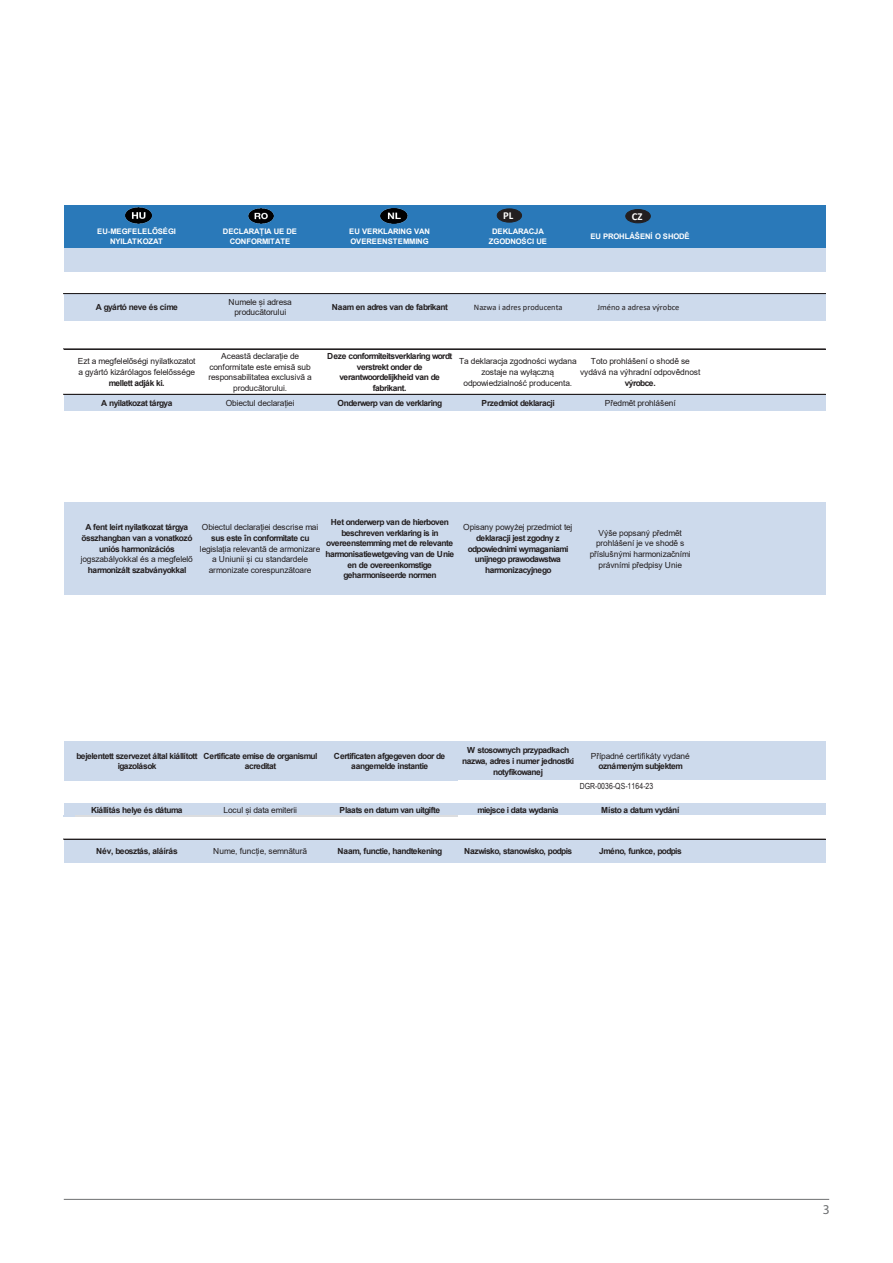
<style>
.page{position:relative;width:893px;height:1263px;background:#fff}
.page>*{position:absolute;margin:0;border:0;box-sizing:border-box;transform-origin:0 0}
.t1{font:13.5px "Myriad Pro";color:#6d6f71}
.t2{font:700 10.65px "Calibri";color:#fff}
.t3{font:700 8.4px/10.6px "Arial";letter-spacing:-.055em;color:#231f20;text-align:center}
.t4{font:700 8.4px/10.6px "Arial";letter-spacing:-.025em;color:#231f20;text-align:center}
.t5{font:700 8.4px/10.6px "Arial";letter-spacing:-.065em;color:#231f20;text-align:center}
.t6{font:700 8.4px "Arial";letter-spacing:-.07em;color:#231f20}
.t7{font:8.4px "Calibri";color:#231f20}
.t8{font:700 8.4px "Arial";color:#231f20}
.t9{font:8.4px "Arial Narrow";letter-spacing:.015em;color:#231f20}
.t10{font:700 7.65px/9.9px "Arial";letter-spacing:-.01em;color:#fff;text-align:center}
</style>
<div class="page">
<hr style="left:64px;top:1199px;width:765px;height:1px;background:#6d6f71">
<div style="left:64px;top:206px;width:761px;height:42px;background:#2a79b9"></div>
<div style="left:64px;top:248px;width:761px;height:24px;background:#cddaec"></div>
<div style="left:64px;top:294px;width:761px;height:26px;background:#cddaec"></div>
<div style="left:64px;top:394px;width:761px;height:17px;background:#cddaec"></div>
<div style="left:64px;top:502px;width:761px;height:93px;background:#cddaec"></div>
<div style="left:64px;top:742px;width:761px;height:38px;background:#cddaec"></div>
<div style="left:64px;top:804px;width:761px;height:11px;background:#cddaec"></div>
<hr style="left:75px;top:815px;width:382px;height:1px;background:#dcdddf">
<div style="left:64px;top:839px;width:761px;height:24px;background:#cddaec"></div>
<hr style="left:64px;top:293px;width:761px;height:1px;background:#231f20">
<hr style="left:64px;top:349px;width:761px;height:1px;background:#231f20">
<hr style="left:64px;top:394px;width:761px;height:1px;background:#231f20">
<hr style="left:64px;top:839px;width:761px;height:1px;background:#231f20">
<img style="left:125px;top:207px;width:26px;height:17px">
<img style="left:249px;top:208px;width:25px;height:16px">
<img style="left:380px;top:208px;width:28px;height:16px">
<div style="left:497px;top:209px;width:25px;height:13px;background:#231f20;border-radius:50%"></div>
<div style="left:497px;top:208px;width:25px;height:14px;border:1px solid #231f20;border-radius:50%"></div>
<div style="left:626px;top:210px;width:24px;height:13px;background:#231f20;border-radius:50%"></div>
<div style="left:625px;top:209px;width:26px;height:14px;border:1px solid #231f20;border-radius:50%"></div>
<p class="t2" style="left:503px;top:208px;width:12px">PL</p>
<p class="t2" style="left:632px;top:209px;width:12px">CZ</p>
<p class="t10" style="left:97px;top:227px;width:80px">EU-MEGFELELŐSÉGI<br>NYILATKOZAT</p>
<p class="t10" style="left:223px;top:227px;width:76px">DECLARAȚIA UE DE<br>CONFORMITATE</p>
<p class="t10" style="left:349px;top:227px;width:82px;text-align:left">EU VERKLARING VAN<br>OVEREENSTEMMING</p>
<p class="t10" style="left:489px;top:227px;width:60px">DEKLARACJA<br>ZGODNOŚCI UE</p>
<p class="t10" style="left:590px;top:232px;width:101px">EU PROHLÁŠENÍ O SHODĚ</p>
<p class="t3" style="left:96px;top:302px;width:83px">A gyártó neve és címe</p>
<p class="t4" style="left:229px;top:296px;width:65px">Numele și adresa producătorului</p>
<p class="t4" style="left:332px;top:302px;width:118px">Naam en adres van de fabrikant</p>
<p class="t7" style="left:474px;top:301px;width:90px">Nazwa i adres producenta</p>
<p class="t7" style="left:598px;top:301px;width:83px">Jméno a adresa výrobce</p>
<p class="t4" style="left:78px;top:356px;width:119px">Ezt a megfelelőségi nyilatkozatot a gyártó kizárólagos felelőssége mellett adják ki.</p>
<p class="t4" style="left:208px;top:351px;width:105px">Această declarație de conformitate este emisă sub responsabilitatea exclusivă a producătorului.</p>
<p class="t5" style="left:327px;top:351px;width:126px">Deze conformiteitsverklaring wordt verstrekt onder de verantwoordelijkheid van de fabrikant.</p>
<p class="t4" style="left:459px;top:356px;width:119px">Ta deklaracja zgodności wydana zostaje na wyłączną odpowiedzialność producenta.</p>
<p class="t4" style="left:580px;top:356px;width:122px">Toto prohlášení o shodě se vydává na výhradní odpovědnost výrobce.</p>
<p class="t3" style="left:101px;top:398px;width:73px">A nyilatkozat tárgya</p>
<p class="t4" style="left:226px;top:397px;width:70px">Obiectul declarației</p>
<p class="t3" style="left:337px;top:398px;width:106px">Onderwerp van de verklaring</p>
<p class="t5" style="left:482px;top:398px;width:75px">Przedmiot deklaracji</p>
<p class="t4" style="left:605px;top:397px;width:73px">Předmět prohlášení</p>
<p class="t3" style="left:81px;top:522px;width:114px">A fent leírt nyilatkozat tárgya összhangban van a vonatkozó uniós harmonizációs jogszabályokkal és a megfelelő harmonizált szabványokkal</p>
<p class="t4" style="left:200px;top:522px;width:122px">Obiectul declarației descrise mai sus este în conformitate cu legislația relevantă de armonizare a Uniunii și cu standardele armonizate corespunzătoare</p>
<p class="t3" style="left:325px;top:517px;width:130px">Het onderwerp van de hierboven beschreven verklaring is in overeenstemming met de relevante harmonisatiewetgeving van de Unie en de overeenkomstige geharmoniseerde normen</p>
<p class="t3" style="left:463px;top:522px;width:111px">Opisany powyżej przedmiot tej deklaracji jest zgodny z odpowiednimi wymaganiami unijnego prawodawstwa harmonizacyjnego</p>
<p class="t4" style="left:590px;top:527px;width:103px">Výše popsaný předmět prohlášení je ve shodě s příslušnými harmonizačními právními předpisy Unie</p>
<p class="t3" style="left:77px;top:750px;width:123px">bejelentett szervezet által kiállított igazolások</p>
<p class="t5" style="left:203px;top:750px;width:116px">Certificate emise de organismul acreditat</p>
<p class="t3" style="left:334px;top:750px;width:113px">Certificaten afgegeven door de aangemelde instantie</p>
<p class="t3" style="left:462px;top:745px;width:114px">W stosownych przypadkach nazwa, adres i numer jednostki notyfikowanej</p>
<p class="t4" style="left:591px;top:750px;width:101px">Případné certifikáty vydané oznámeným subjektem</p>
<p class="t9" style="left:580px;top:780px;width:75px">DGR-0036-QS-1164-23</p>
<p class="t3" style="left:91px;top:804px;width:93px">Kiállítás helye és dátuma</p>
<p class="t4" style="left:223px;top:804px;width:75px">Locul și data emiterii</p>
<p class="t3" style="left:339px;top:804px;width:102px">Plaats en datum van uitgifte</p>
<p class="t6" style="left:477px;top:804px;width:83px">miejsce i data wydania</p>
<p class="t3" style="left:601px;top:804px;width:80px">Místo a datum vydání</p>
<p class="t4" style="left:96px;top:846px;width:83px">Név, beosztás, aláírás</p>
<p class="t8" style="left:213px;top:845px;width:95px">Nume, funcție, semnătură</p>
<p class="t3" style="left:337px;top:846px;width:106px">Naam, functie, handtekening</p>
<p class="t6" style="left:464px;top:846px;width:110px">Nazwisko, stanowisko, podpis</p>
<p class="t3" style="left:599px;top:846px;width:84px">Jméno, funkce, podpis</p>
<h1 class="t1" style="left:823px;top:1201px;width:8px">3</h1>
</div>
